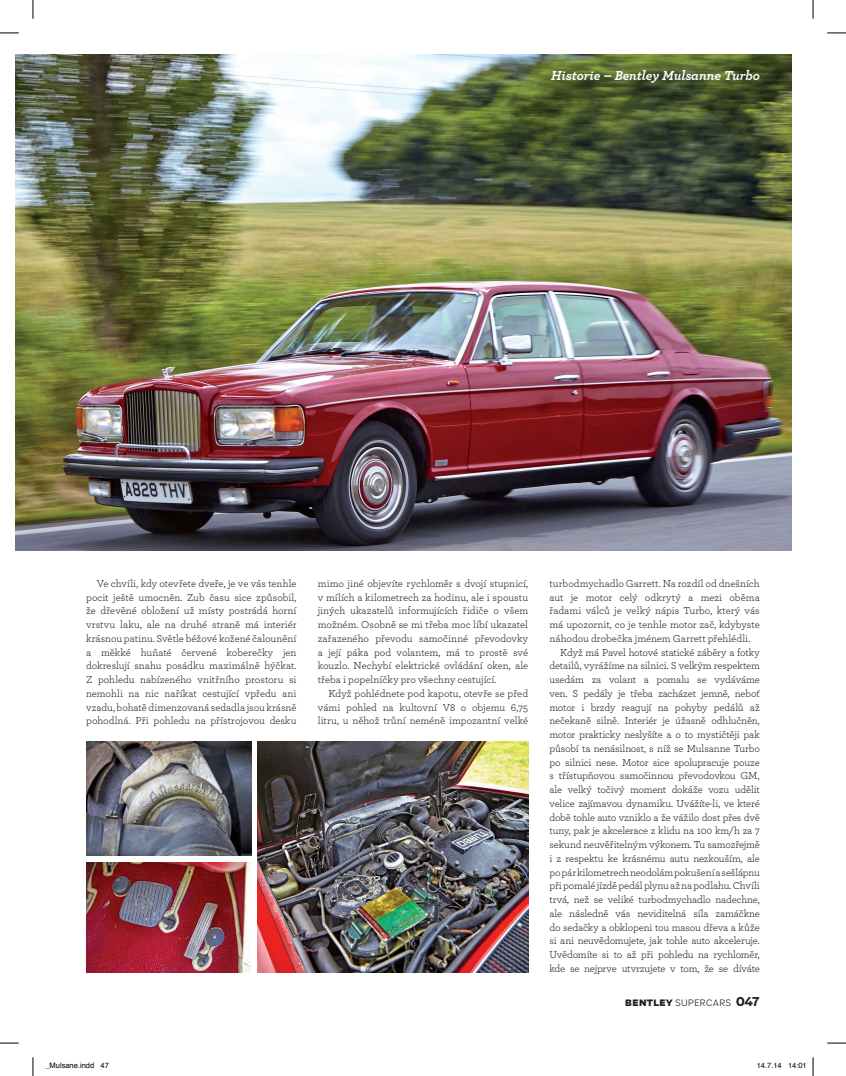
<style>
.page{position:relative;width:846px;height:1076px;background:#fff}
.page>*{position:absolute;margin:0;border:0;box-sizing:border-box;transform-origin:0 0}
.t1{font:italic 700 13.75px "Archer";letter-spacing:-.01em;color:#fff}
.t2{font:10.62px/13.8px "Archer";letter-spacing:-.01em;color:#231f20;text-align:justify}
.t3{font:300 8.75px "Salvo Sans";letter-spacing:.03em;color:#231f20}
.t4{font:7.5px "Helvetica";color:#000}
.s1{font-weight:900}
.s2{font-weight:700;font-size:12.5px}
</style>
<div class="page">
<img style="left:15px;top:54px;width:776px;height:496px">
<img style="left:86px;top:862px;width:165px;height:110px">
<img style="left:86px;top:741px;width:165px;height:114px">
<img style="left:257px;top:741px;width:271px;height:231px">
<svg style="left:0;top:32px;width:19px;height:2px"></svg>
<svg style="left:827px;top:32px;width:18px;height:2px"></svg>
<svg style="left:0;top:1042px;width:19px;height:2px"></svg>
<svg style="left:827px;top:1042px;width:18px;height:2px"></svg>
<svg style="left:32px;top:0;width:2px;height:19px"></svg>
<svg style="left:32px;top:1057px;width:2px;height:19px"></svg>
<svg style="left:812px;top:0;width:1px;height:19px"></svg>
<svg style="left:812px;top:1057px;width:1px;height:19px"></svg>
<p class="t1" style="left:551px;top:65px;width:210px">Historie – Bentley Mulsanne Turbo</p>
<p class="t2" style="left:86px;top:576px;width:212px;text-indent:11px">Ve chvíli, kdy otevřete dveře, je ve vás tenhle pocit ještě umocněn. Zub času sice způsobil, že dřevěné obložení už místy postrádá horní vrstvu laku, ale na druhé straně má interiér krásnou patinu. Světle béžové kožené čalounění a měkké huňaté červené koberečky jen dokreslují snahu posádku maximálně hýčkat.<br>Z pohledu nabízeného vnitřního prostoru si nemohli na nic naříkat cestující vpředu ani vzadu, bohatě dimenzovaná sedadla jsou krásně pohodlná. Při pohledu na přístrojovou desku</p>
<p class="t2" style="left:318px;top:576px;width:212px">mimo jiné objevíte rychloměr s dvojí stupnicí, v mílích a kilometrech za hodinu, ale i spoustu jiných ukazatelů informujících řidiče o všem možném. Osobně se mi třeba moc líbí ukazatel zařazeného převodu samočinné převodovky a její páka pod volantem, má to prostě své kouzlo. Nechybí elektrické ovládání oken, ale třeba i popelníčky pro všechny cestující.</p>
<p class="t2" style="left:318px;top:686px;width:212px;text-indent:11px">Když pohlédnete pod kapotu, otevře se před vámi pohled na kultovní V8 o objemu 6,75 litru, u něhož trůní neméně impozantní velké</p>
<p class="t2" style="left:549px;top:576px;width:212px">turbodmychadlo Garrett. Na rozdíl od dnešních</p>
<p class="t2" style="left:549px;top:590px;width:212px">aut je motor celý odkrytý a mezi oběma</p>
<p class="t2" style="left:549px;top:603px;width:212px">řadami válců je velký nápis Turbo, který vás</p>
<p class="t2" style="left:549px;top:617px;width:212px">má upozornit, co je tenhle motor zač, kdybyste</p>
<p class="t2" style="left:549px;top:631px;width:202px">náhodou drobečka jménem Garrett přehlédli.</p>
<p class="t2" style="left:560px;top:644px;width:201px">Když má Pavel hotové statické záběry a fotky</p>
<p class="t2" style="left:549px;top:658px;width:212px">detailů, vyrážíme na silnici. S velkým respektem</p>
<p class="t2" style="left:549px;top:672px;width:212px">usedám za volant a pomalu se vydáváme</p>
<p class="t2" style="left:549px;top:686px;width:212px">ven. S pedály je třeba zacházet jemně, neboť</p>
<p class="t2" style="left:549px;top:699px;width:212px">motor i brzdy reagují na pohyby pedálů až</p>
<p class="t2" style="left:549px;top:713px;width:212px">nečekaně silně. Interiér je úžasně odhlučněn,</p>
<p class="t2" style="left:549px;top:727px;width:212px">motor prakticky neslyšíte a o to mystičtěji pak</p>
<p class="t2" style="left:549px;top:741px;width:212px">působí ta nenásilnost, s níž se Mulsanne Turbo</p>
<p class="t2" style="left:549px;top:754px;width:212px">po silnici nese. Motor sice spolupracuje pouze</p>
<p class="t2" style="left:549px;top:768px;width:212px">s třístupňovou samočinnou převodovkou GM,</p>
<p class="t2" style="left:549px;top:782px;width:212px">ale velký točivý moment dokáže vozu udělit</p>
<p class="t2" style="left:549px;top:796px;width:212px">velice zajímavou dynamiku. Uvážíte-li, ve které</p>
<p class="t2" style="left:549px;top:809px;width:212px">době tohle auto vzniklo a že vážilo dost přes dvě</p>
<p class="t2" style="left:549px;top:823px;width:212px">tuny, pak je akcelerace z klidu na 100 km/h za 7</p>
<p class="t2" style="left:549px;top:837px;width:212px">sekund neuvěřitelným výkonem. Tu samozřejmě</p>
<p class="t2" style="left:549px;top:851px;width:212px">i z respektu ke krásnému autu nezkouším, ale</p>
<p class="t2" style="left:549px;top:864px;width:212px">po pár kilometrech neodolám pokušení a sešlápnu</p>
<p class="t2" style="left:549px;top:878px;width:212px">při pomalé jízdě pedál plynu až na podlahu. Chvíli</p>
<p class="t2" style="left:549px;top:892px;width:212px">trvá, než se veliké turbodmychadlo nadechne,</p>
<p class="t2" style="left:549px;top:906px;width:212px">ale následně vás neviditelná síla zamáčkne</p>
<p class="t2" style="left:549px;top:919px;width:212px">do sedačky a obklopeni tou masou dřeva a kůže</p>
<p class="t2" style="left:549px;top:933px;width:212px">si ani neuvědomujete, jak tohle auto akceleruje.</p>
<p class="t2" style="left:549px;top:947px;width:212px">Uvědomíte si to až při pohledu na rychloměr,</p>
<p class="t2" style="left:549px;top:961px;width:212px">kde se nejprve utvrzujete v tom, že se díváte</p>
<p class="t3" style="left:625px;top:997px;width:136px"><span class="s1">BENTLEY</span> SUPERCARS <span class="s2">047</span></p>
<p class="t4" style="left:45px;top:1060px;width:65px">_Mulsane.indd 47</p>
<p class="t4" style="left:756px;top:1060px;width:52px">14.7.14 14:01</p>
</div>
